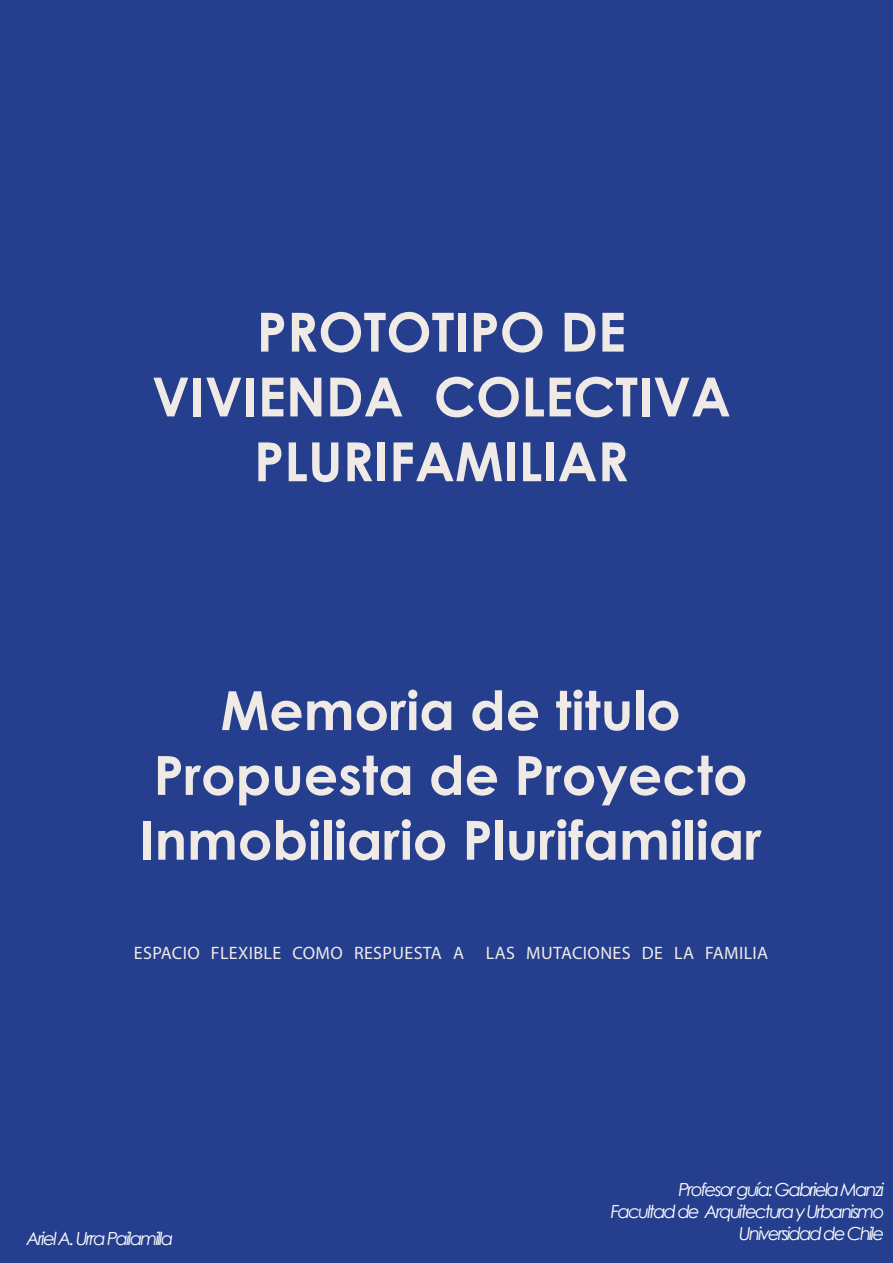
<style>
.page{position:relative;width:893px;height:1263px;background:#fff}
.page>*{position:absolute;margin:0;border:0;box-sizing:border-box;transform-origin:0 0}
.Titulo_del_Capitulo{font:700 54px/64.8px "Century Gothic";color:#efeae5}
.Titulos_de_Indice{font:italic 18px "Century Gothic";letter-spacing:-.1em;color:#fff}
.Capitulos_Indice{font:18px "Myriad Pro";letter-spacing:.02em;color:#efeae5}
</style>
<div class="page">
<div style="left:1px;top:0;width:892px;height:1263px;background:#253f8e"></div>
<p class="Titulo_del_Capitulo" style="left:152px;top:297px;width:580px;text-align:center">PROTOTIPO DE<br>VIVIENDA COLECTIVA<br>PLURIFAMILIAR</p>
<p class="Titulo_del_Capitulo" style="left:221px;top:676px;width:462px">Memoria de titulo</p>
<p class="Titulo_del_Capitulo" style="left:140px;top:740px;width:624px">Propuesta de Proyecto<br>Inmobiliario Plurifamiliar</p>
<p class="Capitulos_Indice" style="left:134px;top:942px;width:636px">ESPACIO FLEXIBLE COMO RESPUESTA A LAS MUTACIONES DE LA FAMILIA</p>
<p class="Titulos_de_Indice" style="left:27px;top:1225px;width:148px">Ariel A. Urra Pailamilla</p>
<p class="Titulos_de_Indice" style="left:679px;top:1177px;width:207px">Profesor guía: Gabriela Manzi</p>
<p class="Titulos_de_Indice" style="left:611px;top:1199px;width:275px">Facultad de Arquitectura y Urbanismo</p>
<p class="Titulos_de_Indice" style="left:739px;top:1220px;width:147px">Universidad de Chile</p>
</div>
